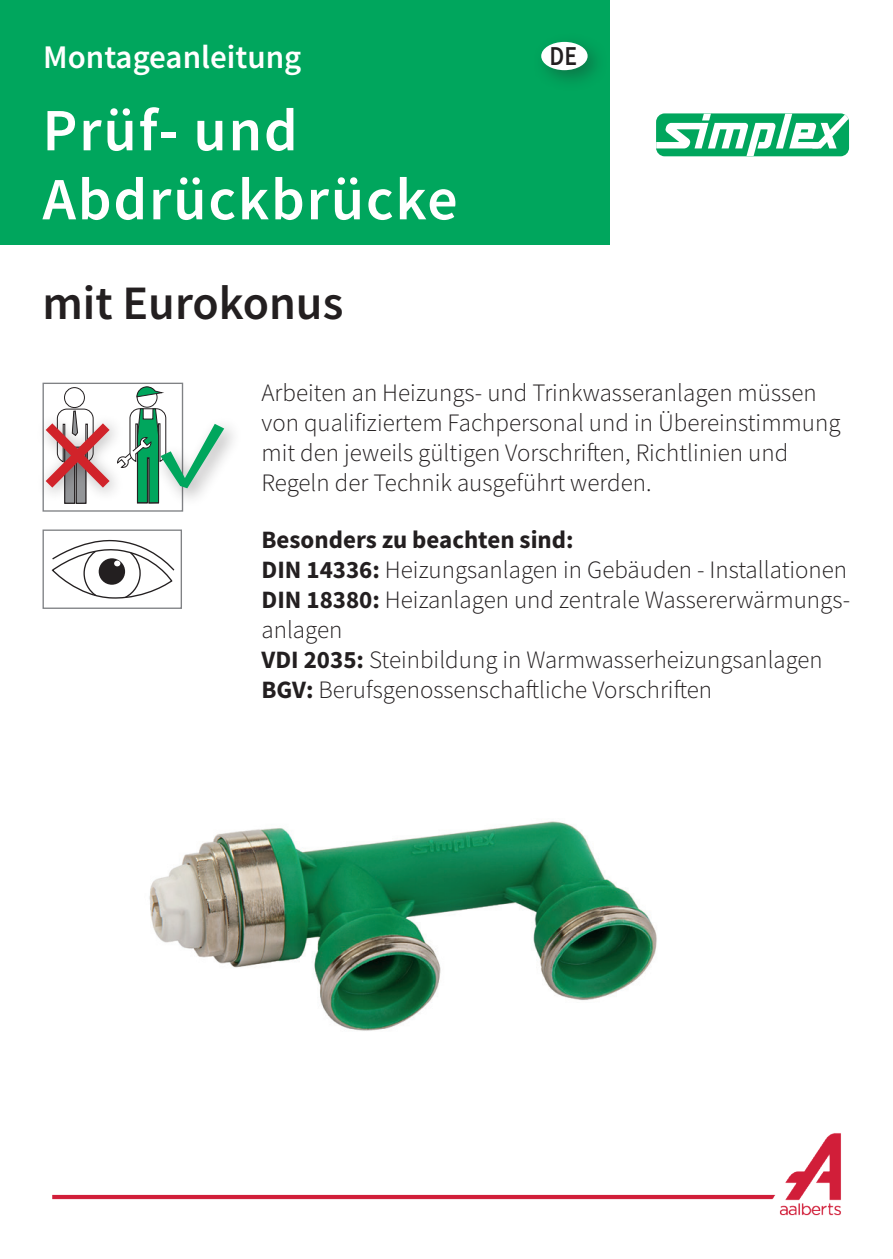
<style>
.page{position:relative;width:893px;height:1259px;background:#fff}
.page>*{position:absolute;margin:0;border:0;box-sizing:border-box;transform-origin:0 0}
.t1{font:600 60px/69px "Source Sans Pro";letter-spacing:.03em;color:#fff}
.t2{font:600 48px "Source Sans Pro";color:#231f20}
.t3{font:600 33px "Source Sans Pro";color:#fff}
.t4{font:600 27.3px "Source Sans Pro";color:#231f20;scale:.87 1}
.t5{font:300 24.9px/30px "Source Sans Pro";color:#231f20}
.s1{font-weight:700}
</style>
<div class="page">
<div style="left:0;top:0;width:609px;height:245px;background:#00a65d"></div>
<img style="left:52px;top:1133px;width:789px;height:83px">
<svg style="left:656px;top:113px;width:193px;height:43px"></svg>
<img style="left:149px;top:821px;width:508px;height:210px">
<svg style="left:51px;top:539px;width:124px;height:60px"></svg>
<div style="left:43px;top:529px;width:139px;height:80px;border:1px solid #808285"></div>
<div style="left:137px;top:387px;width:20px;height:21px;border:1px solid #231f20;border-radius:50%"></div>
<div style="left:64px;top:387px;width:21px;height:21px;border:1px solid #231f20;border-radius:50%"></div>
<svg style="left:136px;top:386px;width:28px;height:12px"></svg>
<div style="left:43px;top:383px;width:140px;height:129px;border:1px solid #808285"></div>
<div style="left:152px;top:416px;width:91px;height:91px;background:#231f20;opacity:.35"></div>
<svg style="left:42px;top:408px;width:182px;height:96px"></svg>
<div style="left:532px;top:32px;width:78px;height:60px;background:#231f20;opacity:.35"></div>
<div style="left:541px;top:42px;width:47px;height:28px;background:#fff;border-radius:50%"></div>
<h3 class="t3" style="left:43px;top:35px;width:260px">Montageanleitung</h3>
<h1 class="t1" style="left:43px;top:95px;width:417px">Prüf- und<br>Abdrückbrücke</h1>
<h2 class="t2" style="left:43px;top:271px;width:302px">mit Eurokonus</h2>
<p class="t4" style="left:550px;top:38px;width:33px">DE</p>
<p class="t5" style="left:261px;top:378px;width:581px">Arbeiten an Heizungs- und Trinkwasseranlagen müssen von qualifiziertem Fachpersonal und in Übereinstimmung mit den jeweils gültigen Vorschriften, Richtlinien und Regeln der Technik ausgeführt werden.</p>
<p class="t5" style="left:261px;top:525px;width:590px"><span class="s1">Besonders zu beachten sind:<br>DIN 14336:</span> Heizungsanlagen in Gebäuden - Installationen <span class="s1">DIN 18380:</span> Heizanlagen und zentrale Wassererwärmungs&shy;anlagen<br><span class="s1">VDI 2035:</span> Steinbildung in Warmwasserheizungsanlagen <span class="s1">BGV:</span> Berufsgenossenschaftliche Vorschriften</p>
</div>
